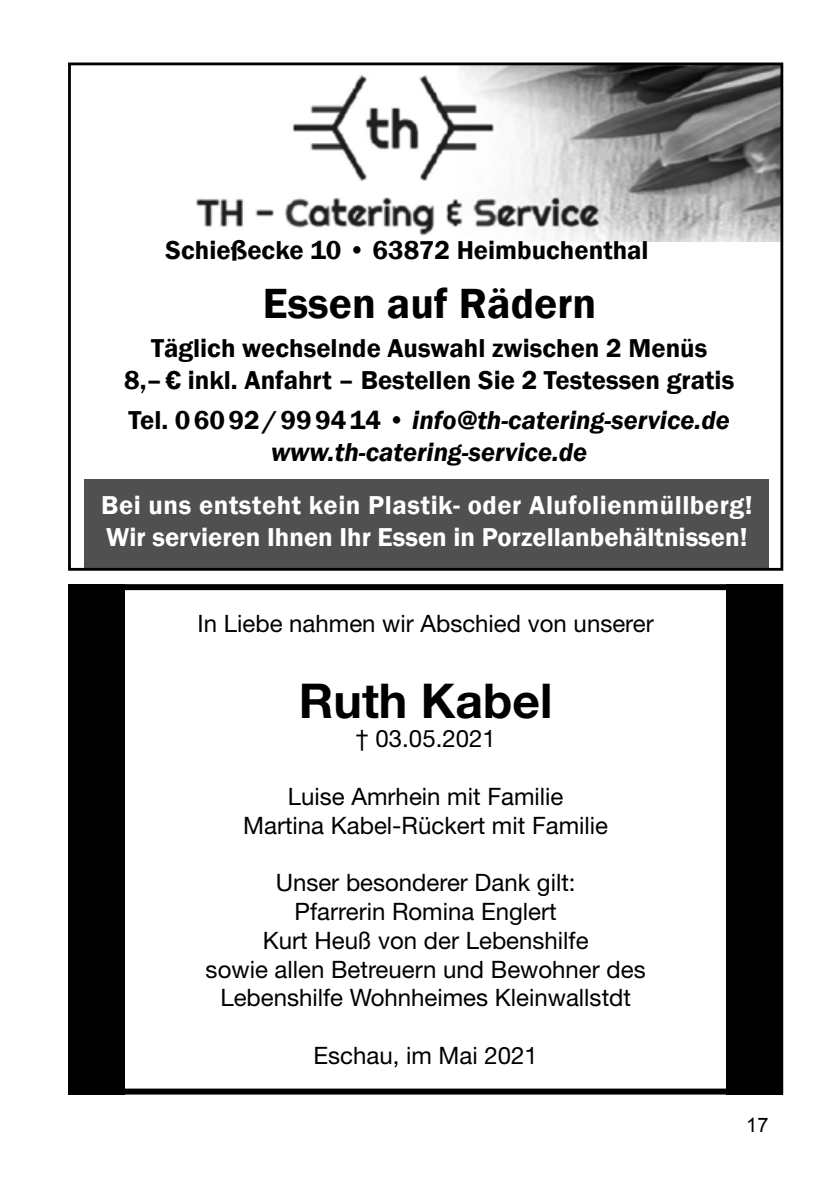
<style>
.page{position:relative;width:840px;height:1191px;background:#fff}
.page>*{position:absolute;margin:0;border:0;box-sizing:border-box;transform-origin:0 0}
.t1{font:700 48px "Helvetica Neue LT Pro";color:#000}
.t2{font:600 43.4px "Franklin Gothic";color:#000}
.t3{font:600 26.6px/32.2px "Franklin Gothic";color:#000;text-align:center}
.t4{font:600 26.6px/32.2px "Franklin Gothic";letter-spacing:.005em;color:#fff}
.t5{font:italic 600 26.6px/32.2px "Franklin Gothic";color:#000;text-align:center}
.t6{font:24px/28.8px "Helvetica Neue LT Pro";color:#000;text-align:center}
.t7{font:20px "Arial";color:#000}
.s1{font-style:normal}
</style>
<div class="page">
<div style="left:85px;top:479px;width:683px;height:90px;background:#505050"></div>
<img style="left:196px;top:66px;width:582px;height:175px">
<div style="left:68px;top:62px;width:714px;height:509px;border:3px solid #000"></div>
<div style="left:68px;top:584px;width:714px;height:510px;border:6px solid #000"></div>
<div style="left:68px;top:584px;width:57px;height:510px;background:#000"></div>
<div style="left:726px;top:584px;width:56px;height:510px;background:#000"></div>
<p class="t3" style="left:165px;top:234px;width:484px">Schießecke 10 • 63872 Heimbuchenthal</p>
<h2 class="t2" style="left:263px;top:277px;width:335px">Essen auf Rädern</h2>
<p class="t3" style="left:124px;top:332px;width:611px">Täglich wechselnde Auswahl zwischen 2 Menüs<br>8,– € inkl. Anfahrt – Bestellen Sie 2 Testessen gratis</p>
<p class="t5" style="left:128px;top:404px;width:602px"><span class="s1">Tel. 0 60 92 / 99 94 14 •</span> info@th-catering-service.de www.th-catering-service.de</p>
<p class="t4" style="left:101px;top:489px;width:652px">Bei uns entsteht kein Plastik- oder Alufolienmüllberg!<br>Wir servieren Ihnen Ihr Essen in Porzellanbehältnissen!</p>
<p class="t6" style="left:197px;top:608px;width:457px">In Liebe nahmen wir Abschied von unserer</p>
<h1 class="t1" style="left:299px;top:671px;width:255px">Ruth Kabel</h1>
<p class="t6" style="left:355px;top:723px;width:142px">† 03.05.2021</p>
<p class="t6" style="left:243px;top:781px;width:366px">Luise Amrhein mit Familie<br>Martina Kabel-Rückert mit Familie</p>
<p class="t6" style="left:205px;top:867px;width:441px">Unser besonderer Dank gilt:<br>Pfarrerin Romina Englert<br>Kurt Heuß von der Lebenshilfe<br>sowie allen Betreuern und Bewohner des<br>Lebenshilfe Wohnheimes Kleinwallstdt</p>
<p class="t6" style="left:313px;top:1040px;width:226px">Eschau, im Mai 2021</p>
<p class="t7" style="left:745px;top:1111px;width:24px">17</p>
</div>
